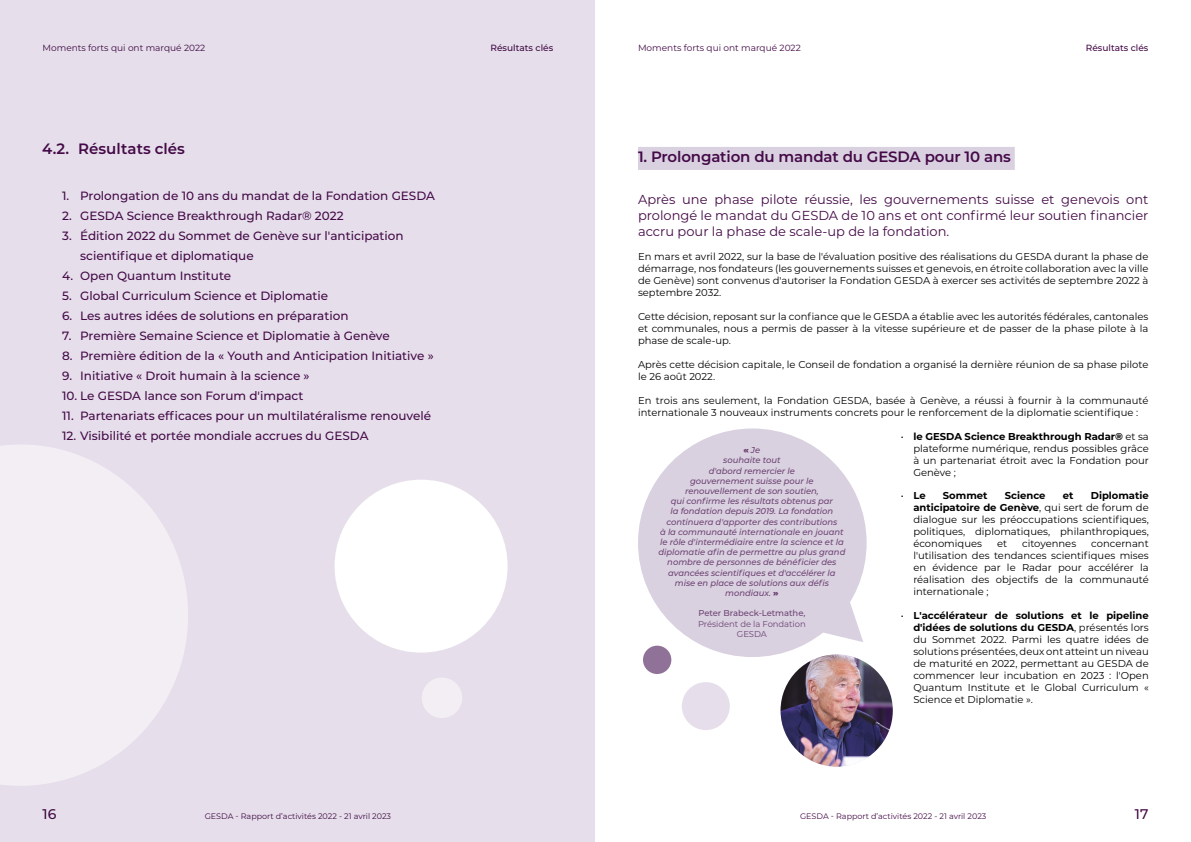
<style>
.page{position:relative;width:1191px;height:842px;background:#fff}
.page>*{position:absolute;margin:0;border:0;box-sizing:border-box;transform-origin:0 0}
.t1{font:600 15px "Montserrat";letter-spacing:-.01em;color:#440a47}
.t2{font:500 14px "Montserrat";color:#440a47}
.t3{font:13px/15.6px "Montserrat";color:#440a47;text-align:justify}
.t4{font:500 12px/20px "Montserrat";color:#440a47}
.t5{font:10px/12px "Montserrat";color:#000;text-align:justify}
.t6{font:700 10px "Montserrat";color:#000}
.t7{font:9px "Montserrat";color:#440a47}
.t8{font:500 9px "Montserrat";color:#440a47}
.t9{font:italic 500 8.5px/10.2px "Montserrat";letter-spacing:-.005em;color:#6e4473;text-align:center}
.t10{font:8.5px/10.2px "Montserrat";letter-spacing:-.005em;color:#6e4473;text-align:center}
.t11{font:500 8.5px "Montserrat";letter-spacing:-.005em;color:#6e4473}
.t12{font:8px "Montserrat";color:#440a47}
.s1{font-style:italic}
.s2{font-weight:700}
.s3{font-weight:400;font-style:italic}
.s4{font-weight:900;font-style:normal}
</style>
<div class="page">
<div style="left:638px;top:147px;width:376px;height:23px;background:#d9d0e0"></div>
<svg style="left:659px;top:451px;width:204px;height:191px"></svg>
<div style="left:638px;top:428px;width:228px;height:229px;background:#d9d0e0;border-radius:50%"></div>
<div style="left:682px;top:682px;width:48px;height:48px;background:#e6dfeb;border-radius:50%"></div>
<img style="left:780px;top:654px;width:112px;height:113px;border-radius:56px">
<div style="left:643px;top:646px;width:28px;height:28px;background:#907298;border-radius:50%"></div>
<div style="left:0;top:0;width:595px;height:842px;background:#e6dfeb"></div>
<div style="left:334px;top:480px;width:173px;height:173px;background:#fff;border-radius:50%"></div>
<div style="left:422px;top:678px;width:40px;height:40px;background:#f2eef4;border-radius:50%"></div>
<svg style="left:0;top:445px;width:188px;height:341px;fill:#f2eef4"></svg>
<p class="t7" style="left:43px;top:42px;width:164px">Moments forts qui ont marqué 2022</p>
<p class="t7" style="left:638px;top:42px;width:164px">Moments forts qui ont marqué 2022</p>
<p class="t8" style="left:490px;top:42px;width:64px">Résultats clés</p>
<p class="t8" style="left:1085px;top:42px;width:64px">Résultats clés</p>
<h1 class="t1" style="left:42px;top:138px;width:144px">4.2. Résultats clés</h1>
<p class="t4" style="left:62px;top:185px;width:374px">1. Prolongation de 10 ans du mandat de la Fondation GESDA</p>
<p class="t4" style="left:62px;top:205px;width:283px">2. GESDA Science Breakthrough Radar® 2022</p>
<p class="t4" style="left:80px;top:225px;width:325px;text-indent:-18px">3. Édition 2022 du Sommet de Genève sur l'anticipation scientifique et diplomatique</p>
<p class="t4" style="left:62px;top:265px;width:170px">4. Open Quantum Institute</p>
<p class="t4" style="left:62px;top:285px;width:268px">5. Global Curriculum Science et Diplomatie</p>
<p class="t4" style="left:62px;top:305px;width:288px">6. Les autres idées de solutions en préparation</p>
<p class="t4" style="left:62px;top:325px;width:329px">7. Première Semaine Science et Diplomatie à Genève</p>
<p class="t4" style="left:62px;top:345px;width:373px">8. Première édition de la « Youth and Anticipation Initiative »</p>
<p class="t4" style="left:62px;top:365px;width:249px">9. Initiative « Droit humain à la science »</p>
<p class="t4" style="left:62px;top:385px;width:243px">10. Le GESDA lance son Forum d'impact</p>
<p class="t4" style="left:62px;top:405px;width:370px">11. Partenariats efficaces pour un multilatéralisme renouvelé</p>
<p class="t4" style="left:62px;top:425px;width:308px">12. Visibilité et portée mondiale accrues du GESDA</p>
<p class="t5" style="left:913px;top:430px;width:237px;text-indent:-13px"><span class="s1">•</span> <span class="s2">le GESDA Science Breakthrough Radar®</span> et sa plateforme numérique, rendus possibles grâce à un partenariat étroit avec la Fondation pour Genève ;</p>
<p class="t6" style="left:900px;top:489px;width:27px"><span class="s3">•</span> Le</p>
<p class="t6" style="left:943px;top:489px;width:46px">Sommet</p>
<p class="t6" style="left:1004px;top:489px;width:42px">Science</p>
<p class="t6" style="left:1062px;top:489px;width:12px">et</p>
<h1 class="t1" style="left:638px;top:146px;width:374px">1. Prolongation du mandat du GESDA pour 10 ans</h1>
<h3 class="t3" style="left:638px;top:192px;width:512px">Après une phase pilote réussie, les gouvernements suisse et genevois ont prolongé le mandat du GESDA de 10 ans et ont confirmé leur soutien financier accru pour la phase de scale-up de la fondation.</h3>
<p class="t5" style="left:638px;top:250px;width:512px">En mars et avril 2022, sur la base de l'évaluation positive des réalisations du GESDA durant la phase de démarrage, nos fondateurs (les gouvernements suisses et genevois, en étroite collaboration avec la ville de Genève) sont convenus d'autoriser la Fondation GESDA à exercer ses activités de septembre 2022 à septembre 2032.</p>
<p class="t5" style="left:638px;top:310px;width:512px">Cette décision, reposant sur la confiance que le GESDA a établie avec les autorités fédérales, cantonales et communales, nous a permis de passer à la vitesse supérieure et de passer de la phase pilote à la phase de scale-up.</p>
<p class="t5" style="left:638px;top:358px;width:512px">Après cette décision capitale, le Conseil de fondation a organisé la dernière réunion de sa phase pilote le 26 août 2022.</p>
<p class="t5" style="left:638px;top:394px;width:512px">En trois ans seulement, la Fondation GESDA, basée à Genève, a réussi à fournir à la communauté internationale 3 nouveaux instruments concrets pour le renforcement de la diplomatie scientifique :</p>
<p class="t9" style="left:658px;top:445px;width:188px"><span class="s4">«</span> Je<br>souhaite tout<br>d'abord remercier le<br>gouvernement suisse pour le renouvellement de son soutien,<br>qui confirme les résultats obtenus par<br>la fondation depuis 2019. La fondation continuera d'apporter des contributions<br>à la communauté internationale en jouant le rôle d'intermédiaire entre la science et la diplomatie afin de permettre au plus grand nombre de personnes de bénéficier des avancées scientifiques et d'accélérer la mise en place de solutions aux défis mondiaux. <span class="s4">»</span></p>
<p class="t11" style="left:698px;top:607px;width:108px">Peter Brabeck-Letmathe,</p>
<p class="t10" style="left:698px;top:618px;width:109px">Président de la Fondation<br>GESDA</p>
<p class="t5" style="left:913px;top:489px;width:237px;text-indent:177px"><span class="s2">Diplomatie anticipatoire de Genève</span>, qui sert de forum de dialogue sur les préoccupations scientifiques, politiques, diplomatiques, philanthropiques, économiques</p>
<p class="t5" style="left:997px;top:537px;width:12px">et</p>
<p class="t5" style="left:1022px;top:537px;width:56px">citoyennes</p>
<p class="t5" style="left:913px;top:537px;width:237px;text-indent:178px">concernant l'utilisation des tendances scientifiques mises en évidence par le Radar pour accélérer la réalisation des objectifs de la communauté internationale ;</p>
<p class="t5" style="left:913px;top:609px;width:237px;text-indent:-13px"><span class="s1">•</span> <span class="s2">L'accélérateur de solutions et le pipeline d'idées de solutions du GESDA</span>, présentés lors du Sommet 2022. Parmi les quatre idées de solutions présentées, deux ont atteint un niveau de maturité en 2022, permettant au GESDA de commencer leur incubation en 2023 : l'Open Quantum Institute et le Global Curriculum « Science et Diplomatie ».</p>
<h2 class="t2" style="left:43px;top:804px;width:15px">16</h2>
<p class="t12" style="left:205px;top:811px;width:188px">GESDA - Rapport d’activités 2022 - 21 avril 2023</p>
<p class="t12" style="left:800px;top:811px;width:188px">GESDA - Rapport d’activités 2022 - 21 avril 2023</p>
<h2 class="t2" style="left:1134px;top:804px;width:15px">17</h2>
</div>
